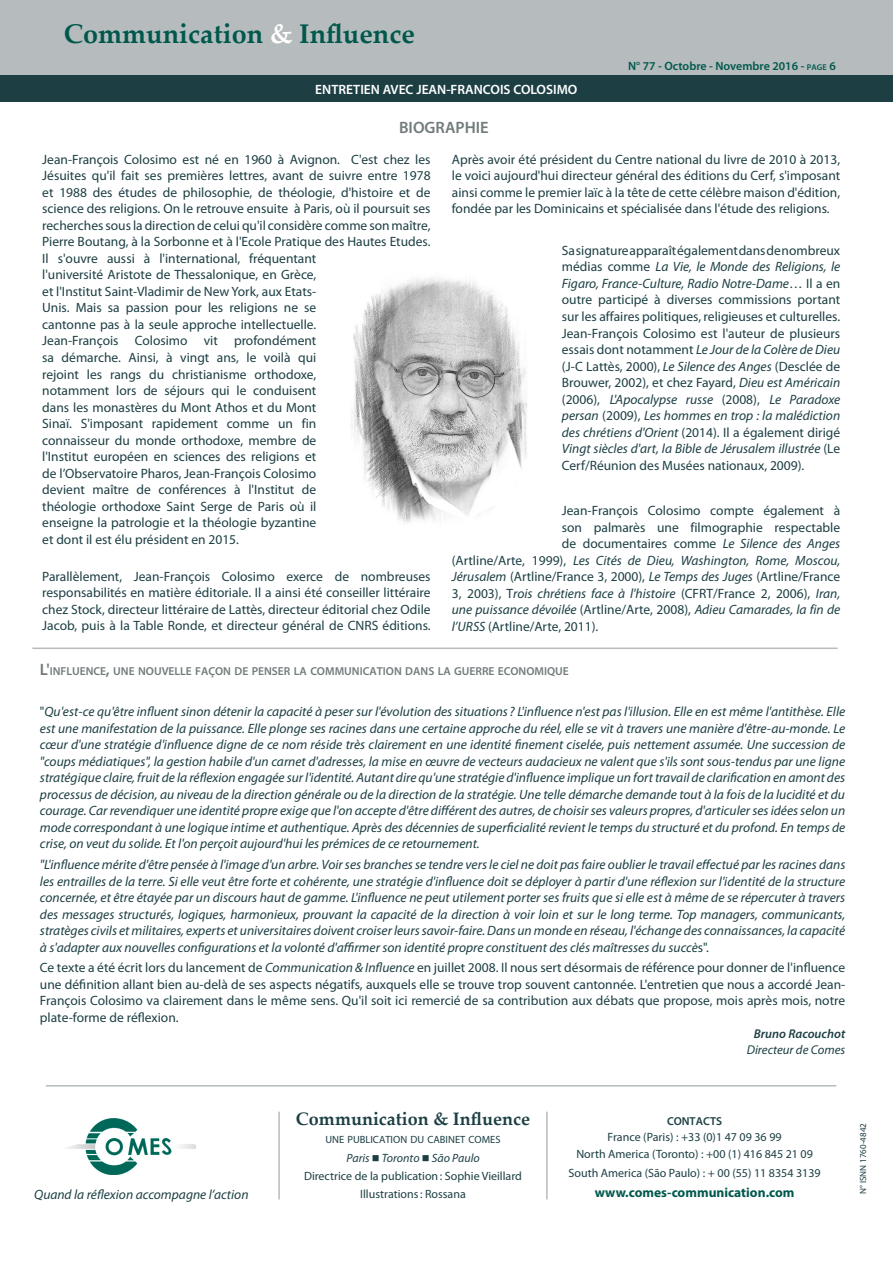
<style>
.page{position:relative;width:893px;height:1263px;background:#fff}
.page>*{position:absolute;margin:0;border:0;box-sizing:border-box;transform-origin:0 0}
.t1{font:700 27px "Palatino Linotype";color:#00584c}
.t2{font:700 18px "Palatino Linotype";color:#1d3f44}
.Titre_colonnes{font:600 16.5px "Myriad Pro";color:#727b7c}
.Style_de_paragraphe{font:13.5px/16.5px "Myriad Pro";color:#1d3f44;text-align:justify}
.Style_de_paragraphe-2{font:italic 13.5px/16.5px "Myriad Pro";color:#1d3f44;text-align:justify}
.t3{font:600 13.5px "Myriad Pro";color:#fff}
.t4{font:700 13.5px "Myriad Pro";color:#00584c}
.Style_de_paragraphe-3{font:italic 12.75px "Myriad Pro";color:#1d3f44}
.Style_de_paragraphe-4{font:italic 600 12.75px "Myriad Pro";color:#1d3f44}
.t5{font:12px "Myriad Pro";color:#1d3f44}
.t6{font:600 12px "Myriad Pro";color:#00584c}
.t7{font:italic 12px "Myriad Pro";color:#1d3f44}
.Titre_colonnes-2{font:600 11.55px "Myriad Pro";color:#727b7c}
.t8{font:600 11.55px "Myriad Pro";letter-spacing:-.005em;color:#1d3f44}
.t9{font:10.5px "Myriad Pro";color:#1d3f44}
.Style_de_paragraphe-5{font:9px "Myriad Pro";color:#1d3f44}
.s1{color:#fff}
.s2{font-size:8.4px}
.s3{font-style:italic}
.s4{font-style:normal}
.s5{font-size:16.5px}
</style>
<div class="page">
<div style="left:0;top:81px;width:893px;height:21px;background:#1d3f44"></div>
<div style="left:0;top:0;width:893px;height:81px;background:#b6bcbe"></div>
<div style="left:0;top:76px;width:893px;height:21px;background:#1d3f44"></div>
<img style="left:351px;top:277px;width:176px;height:246px">
<img style="left:67px;top:1118px;width:128px;height:57px">
<hr style="left:278px;top:1112px;width:2px;height:87px;background:#b6bcbe">
<hr style="left:546px;top:1112px;width:2px;height:87px;background:#b6bcbe">
<hr style="left:32px;top:647px;width:806px;height:2px;background:#b6bcbe">
<hr style="left:46px;top:1085px;width:790px;height:1px;background:#b6bcbe">
<p class="t1" style="left:64px;top:14px;width:353px">Communication <span class="s1">&amp;</span> Influence</p>
<p class="t3" style="left:315px;top:81px;width:264px">ENTRETIEN AVEC JEAN-FRANCOIS COLOSIMO</p>
<p class="Titre_colonnes" style="left:399px;top:116px;width:89px">BIOGRAPHIE</p>
<p class="t6" style="left:628px;top:58px;width:209px">N° 77 - Octobre - Novembre 2016 - <span class="s2">PAGE</span> 6</p>
<p class="Style_de_paragraphe" style="left:42px;top:151px;width:390px;text-align:left">Jean-François Colosimo est né en 1960 à Avignon. C'est chez les Jésuites qu'il fait ses premières lettres, avant de suivre entre 1978 et 1988 des études de philosophie, de théologie, d'histoire et de science des religions. On le retrouve ensuite à Paris, où il poursuit ses recherches sous la direction de celui qu'il considère comme son maître, Pierre Boutang, à la Sorbonne et à l'Ecole Pratique des Hautes Etudes.<br>Il s'ouvre aussi à l'international, fréquentant<br>l'université Aristote de Thessalonique, en Grèce,<br>et l'Institut Saint-Vladimir de New York, aux Etats-<br>Unis. Mais sa passion pour les religions ne se<br>cantonne pas à la seule approche intellectuelle.<br>Jean-François Colosimo vit profondément<br>sa démarche. Ainsi, à vingt ans, le voilà qui<br>rejoint les rangs du christianisme orthodoxe,<br>notamment lors de séjours qui le conduisent<br>dans les monastères du Mont Athos et du Mont<br>Sinaï. S'imposant rapidement comme un fin<br>connaisseur du monde orthodoxe, membre de<br>l'Institut européen en sciences des religions et<br>de l’Observatoire Pharos, Jean-François Colosimo<br>devient maître de conférences à l'Institut de<br>théologie orthodoxe Saint Serge de Paris où il<br>enseigne la patrologie et la théologie byzantine<br>et dont il est élu président en 2015.</p>
<p class="Style_de_paragraphe" style="left:42px;top:568px;width:390px">Parallèlement, Jean-François Colosimo exerce de nombreuses responsabilités en matière éditoriale. Il a ainsi été conseiller littéraire chez Stock, directeur littéraire de Lattès, directeur éditorial chez Odile Jacob, puis à la Table Ronde, et directeur général de CNRS éditions.</p>
<p class="Style_de_paragraphe" style="left:452px;top:151px;width:390px">Après avoir été président du Centre national du livre de 2010 à 2013, le voici aujourd'hui directeur général des éditions du Cerf, s'imposant ainsi comme le premier laïc à la tête de cette célèbre maison d'édition, fondée par les Dominicains et spécialisée dans l'étude des religions.</p>
<p class="Style_de_paragraphe" style="left:562px;top:242px;width:280px">Sa signature apparaît également dans de nombreux médias comme <span class="s3">La Vie, le Monde des Religions, le Figaro, France-Culture, Radio Notre-Dame</span>… Il a en outre participé à diverses commissions portant sur les affaires politiques, religieuses et culturelles.<br>Jean-François Colosimo est l'auteur de plusieurs essais dont notamment <span class="s3">Le Jour de la Colère de Dieu </span>(J-C Lattès, 2000), <span class="s3">Le Silence des Anges</span> (Desclée de Brouwer, 2002), et chez Fayard, <span class="s3">Dieu est Américain </span>(2006), <span class="s3">L'Apocalypse russe</span> (2008), <span class="s3">Le Paradoxe persan</span> (2009), <span class="s3">Les hommes en trop : la malédiction des chrétiens d'Orient</span> (2014). Il a également dirigé <span class="s3">Vingt siècles d'art, la Bible de Jérusalem illustrée</span> (Le Cerf/Réunion des Musées nationaux, 2009).</p>
<p class="Style_de_paragraphe" style="left:562px;top:502px;width:280px">Jean-François Colosimo compte également à</p>
<p class="Style_de_paragraphe" style="left:562px;top:519px;width:280px">son palmarès une filmographie respectable</p>
<p class="Style_de_paragraphe" style="left:562px;top:535px;width:280px">de documentaires comme <span class="s3">Le Silence des Anges</span></p>
<p class="Style_de_paragraphe-2" style="left:452px;top:552px;width:390px"><span class="s4">(Artline/Arte, 1999),</span> Les Cités de Dieu, Washington, Rome, Moscou,</p>
<p class="Style_de_paragraphe" style="left:452px;top:568px;width:390px"><span class="s3">Jérusalem</span> (Artline/France 3, 2000), <span class="s3">Le Temps des Juges</span> (Artline/France</p>
<p class="Style_de_paragraphe-2" style="left:452px;top:585px;width:390px"><span class="s4">3, 2003), T</span>rois chrétiens face à l'histoire <span class="s4">(CFRT/France 2, 2006),</span> Iran,</p>
<p class="Style_de_paragraphe-2" style="left:452px;top:601px;width:390px">une puissance dévoilée <span class="s4">(Artline/Arte, 2008),</span> Adieu Camarades, la fin de</p>
<p class="Style_de_paragraphe" style="left:452px;top:618px;width:148px"><span class="s3">l’URSS</span> (Artline/Arte, 2011).</p>
<p class="Titre_colonnes-2" style="left:40px;top:664px;width:530px"><span class="s5">L'</span>INFLUENCE<span class="s5">,</span> UNE NOUVELLE FAÇON DE PENSER LA COMMUNICATION DANS LA GUERRE ECONOMIQUE</p>
<p class="Style_de_paragraphe-2" style="left:40px;top:703px;width:807px"><span class="s4">"</span>Qu'est-ce qu'être influent sinon détenir la capacité à peser sur l'évolution des situations? L'influence n'est pas l'illusion. Elle en est même l'antithèse. Elle est une manifestation de la puissance. Elle plonge ses racines dans une certaine approche du réel, elle se vit à travers une manière d'être-au-monde. Le cœur d'une stratégie d'influence digne de ce nom réside très clairement en une identité finement ciselée, puis nettement assumée. Une succession de "coups médiatiques", la gestion habile d'un carnet d'adresses, la mise en œuvre de vecteurs audacieux ne valent que s'ils sont sous-tendus par une ligne stratégique claire, fruit de la réflexion engagée sur l'identité. Autant dire qu'une stratégie d'influence implique un fort travail de clarification en amont des processus de décision, au niveau de la direction générale ou de la direction de la stratégie. Une telle démarche demande tout à la fois de la lucidité et du courage. Car revendiquer une identité propre exige que l'on accepte d'être différent des autres, de choisir ses valeurs propres, d'articuler ses idées selon un mode correspondant à une logique intime et authentique. Après des décennies de superficialité revient le temps du structuré et du profond. En temps de crise, on veut du solide. Et l'on perçoit aujourd'hui les prémices de ce retournement.</p>
<p class="Style_de_paragraphe-2" style="left:40px;top:856px;width:807px">"L'influence mérite d'être pensée à l'image d'un arbre. Voir ses branches se tendre vers le ciel ne doit pas faire oublier le travail effectué par les racines dans les entrailles de la terre. Si elle veut être forte et cohérente, une stratégie d'influence doit se déployer à partir d'une réflexion sur l'identité de la structure concernée, et être étayée par un discours haut de gamme. L'influence ne peut utilement porter ses fruits que si elle est à même de se répercuter à travers des messages structurés, logiques, harmonieux, prouvant la capacité de la direction à voir loin et sur le long terme. Top managers, communicants, stratèges civils et militaires, experts et universitaires doivent croiser leurs savoir-faire. Dans un monde en réseau, l'échange des connaissances, la capacité à s'adapter aux nouvelles configurations et la volonté d'affirmer son identité propre constituent des clés maîtresses du succè<span class="s4">s".</span></p>
<p class="Style_de_paragraphe" style="left:40px;top:959px;width:807px">Ce texte a été écrit lors du lancement de <span class="s3">Communication &amp; Influence</span> en juillet 2008. Il nous sert désormais de référence pour donner de l'influence une définition allant bien au-delà de ses aspects négatifs, auxquels elle se trouve trop souvent cantonnée. L'entretien que nous a accordé Jean-François Colosimo va clairement dans le même sens. Qu'il soit ici remercié de sa contribution aux débats que propose, mois après mois, notre plate-forme de réflexion.</p>
<p class="Style_de_paragraphe-4" style="left:754px;top:1026px;width:93px">Bruno Racouchot</p>
<p class="Style_de_paragraphe-3" style="left:747px;top:1042px;width:100px">Directeur de Comes</p>
<p class="t2" style="left:296px;top:1106px;width:236px">Communication &amp; Influence</p>
<p class="t9" style="left:325px;top:1132px;width:177px">UNE PUBLICATION DU CABINET COMES</p>
<p class="t7" style="left:346px;top:1150px;width:135px">Paris ■ Toronto ■ São Paulo</p>
<p class="t5" style="left:304px;top:1168px;width:219px">Directrice de la publication: Sophie Vieillard</p>
<p class="t5" style="left:360px;top:1186px;width:107px">Illustrations: Rossana</p>
<p class="t8" style="left:667px;top:1113px;width:50px">CONTACTS</p>
<p class="t5" style="left:608px;top:1130px;width:176px">France (Paris) : +33 (0)1 47 09 36 99</p>
<p class="t5" style="left:576px;top:1146px;width:238px">North America (Toronto) : +00 (1) 416 845 21 09</p>
<p class="t5" style="left:568px;top:1166px;width:254px">South America (São Paulo) : + 00 (55) 11 8354 3139</p>
<p class="Style_de_paragraphe-2" style="left:34px;top:1186px;width:216px">Quand la réflexion accompagne l’action</p>
<p class="t4" style="left:595px;top:1183px;width:201px">www.comes-communication.com</p>
<p class="Style_de_paragraphe-5" style="left:858px;top:1194px;width:72px;rotate:-90deg">N° ISNN 1760-4842</p>
</div>
